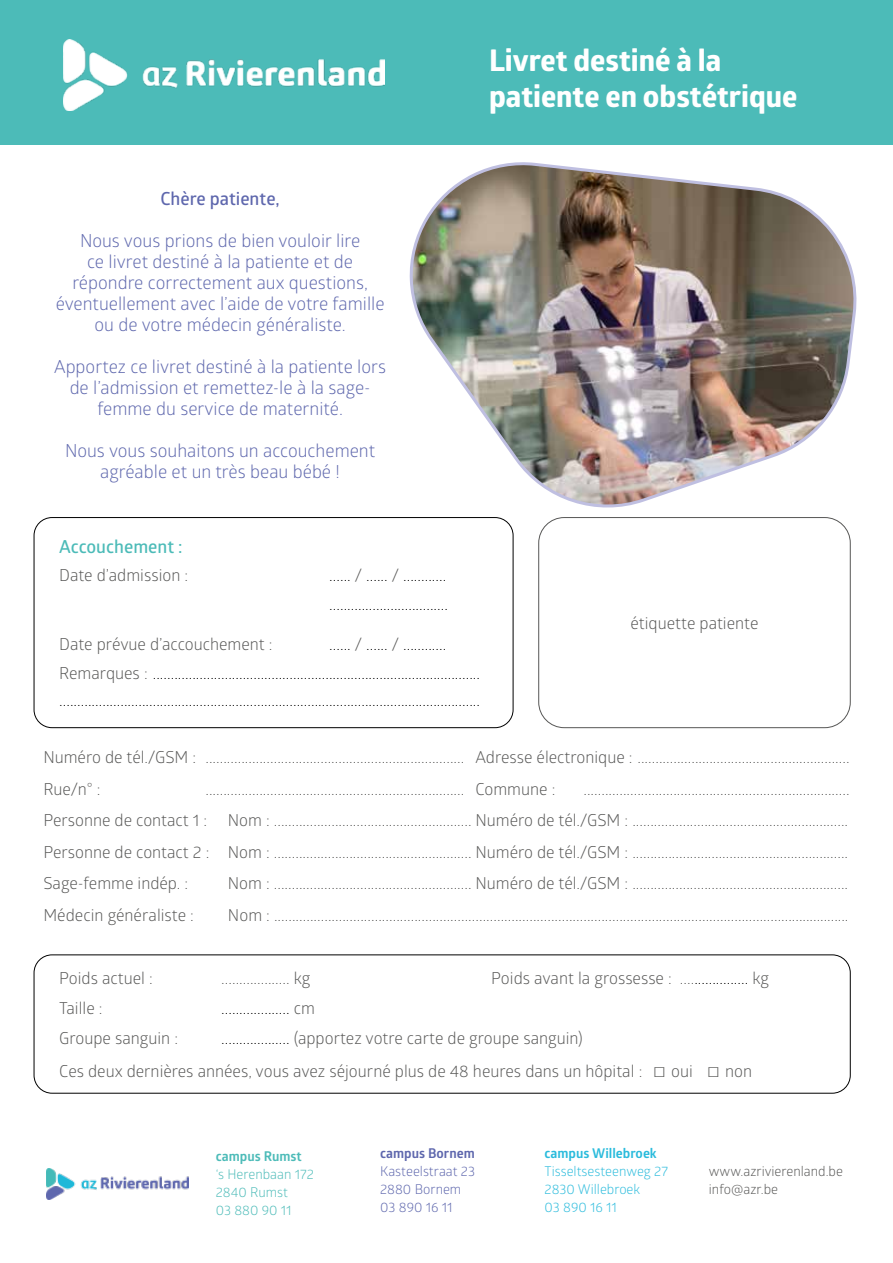
<style>
.page{position:relative;width:893px;height:1263px;background:#fff}
.page>*{position:absolute;margin:0;border:0;box-sizing:border-box;transform-origin:0 0}
.t1{font:700 30px/36px "Globerx";color:#fff}
.t2{font:18px/21px "Glober";color:#5e67ad;text-align:center}
.t3{font:600 18px "Glober";color:#5e67ad}
.t4{font:600 18px "Glober";color:#4cbbb8}
.t5{font:16.5px/31.5px "Glober";color:#575756}
.t6{font:16.5px/28.5px "Glober";color:#000}
.t7{font:13.5px/18px "Glober";color:#2abbdc}
.t8{font:13.5px/18px "Glober";color:#5e67ad}
.t9{font:13.5px/18px "Glober";color:#4cbbb8}
.t10{font:13.5px/18px "Glober";color:#575756}
.t11{font:700 13.5px "Glober";color:#2abbdc}
.t12{font:700 13.5px "Glober";color:#5e67ad}
.t13{font:700 13.5px "Glober";color:#4cbbb8}
.s1{color:#575756}
.s2{color:#000}
.s3{font-family:"Trebuchet MS";font-size:21px}
</style>
<div class="page">
<div style="left:34px;top:517px;width:479px;height:211px;border:1px solid #000;border-radius:18px"></div>
<div style="left:34px;top:955px;width:816px;height:138px;border:1px solid #000;border-radius:18px"></div>
<img style="left:47px;top:1168px;width:142px;height:32px">
<img style="left:408px;top:162px;width:449px;height:358px">
<div style="left:0;top:0;width:893px;height:145px;background:#4cbbb8"></div>
<img style="left:64px;top:39px;width:320px;height:71px">
<h1 class="t1" style="left:489px;top:42px;width:310px">Livret destiné à la patiente en obstétrique</h1>
<p class="t3" style="left:160px;top:186px;width:121px">Chère patiente,</p>
<p class="t2" style="left:56px;top:229px;width:330px">Nous vous prions de bien vouloir lire<br>ce livret destiné à la patiente et de répondre correctement aux questions, éventuellement avec l’aide de votre famille ou de votre médecin généraliste.</p>
<p class="t2" style="left:54px;top:355px;width:334px">Apportez ce livret destiné à la patiente lors de l’admission et remettez-le à la sage&shy;femme du service de maternité.</p>
<p class="t2" style="left:65px;top:439px;width:312px">Nous vous souhaitons un accouchement agréable et un très beau bébé !</p>
<p class="t4" style="left:59px;top:534px;width:125px">Accouchement :</p>
<p class="t5" style="left:59px;top:559px;width:130px">Date d’admission :</p>
<p class="t6" style="left:329px;top:560px;width:120px">...... <span class="s1">/</span> ...... <span class="s1">/</span> ............ .................................</p>
<p class="t5" style="left:59px;top:628px;width:215px">Date prévue d’accouchement :</p>
<p class="t6" style="left:59px;top:629px;width:422px;text-indent:270px">...... <span class="s1">/</span> ...... <span class="s1">/</span> ............<br><span class="s1">Remarques :</span> ...........................................................................................</p>
<p class="t6" style="left:59px;top:685px;width:422px">.....................................................................................................................</p>
<p class="t5" style="left:631px;top:606px;width:129px">étiquette patiente</p>
<p class="t5" style="left:43px;top:741px;width:808px">Numéro de tél./GSM : ........................................................................ Adresse électronique : ...........................................................<br>Rue/n° :</p>
<p class="t5" style="left:205px;top:772px;width:351px">........................................................................ Commune :</p>
<p class="t5" style="left:583px;top:772px;width:268px">..........................................................................</p>
<p class="t5" style="left:43px;top:804px;width:806px;text-align:justify;text-indent:185px">Nom : ....................................................... Numéro de tél./GSM : ............................................................<br>Personne de contact 2 : Nom : ....................................................... Numéro de tél./GSM : ............................................................<br>Sage-femme indép. :</p>
<p class="t5" style="left:43px;top:804px;width:165px">Personne de contact 1 :</p>
<p class="t5" style="left:228px;top:867px;width:622px">Nom : ....................................................... Numéro de tél./GSM : ............................................................</p>
<p class="t5" style="left:43px;top:898px;width:152px">Médecin généraliste :</p>
<p class="t5" style="left:228px;top:898px;width:622px">Nom : ................................................................................................................................................................</p>
<p class="t5" style="left:59px;top:961px;width:95px">Poids actuel :</p>
<p class="t5" style="left:221px;top:961px;width:91px">................... kg</p>
<p class="t5" style="left:491px;top:961px;width:279px">Poids avant la grossesse : ....<span class="s2">...............</span> kg</p>
<p class="t5" style="left:59px;top:991px;width:45px">Taille :</p>
<p class="t6" style="left:221px;top:993px;width:95px">................... <span class="s1">cm</span></p>
<p class="t5" style="left:59px;top:1021px;width:120px">Groupe sanguin :</p>
<p class="t5" style="left:59px;top:1020px;width:694px;line-height:33px;text-align:center"><span class="s2">...................</span> (apportez votre carte de groupe sanguin)<br>Ces deux dernières années, vous avez séjourné plus de 48 heures dans un hôpital : <span class="s3">□</span> oui <span class="s3">□</span> non</p>
<p class="t13" style="left:216px;top:1146px;width:88px">campus Rumst</p>
<p class="t9" style="left:216px;top:1164px;width:100px">‘s Herenbaan 172<br>2840 Rumst<br>03 880 90 11</p>
<p class="t12" style="left:380px;top:1144px;width:96px">campus Bornem</p>
<p class="t8" style="left:380px;top:1162px;width:96px">Kasteelstraat 23<br>2880 Bornem<br>03 890 16 11</p>
<p class="t11" style="left:544px;top:1144px;width:114px">campus Willebroek</p>
<p class="t7" style="left:544px;top:1162px;width:125px">Tisseltsesteenweg 27<br>2830 Willebroek<br>03 890 16 11</p>
<p class="t10" style="left:709px;top:1162px;width:136px">www.azrivierenland.be info@azr.be</p>
</div>
